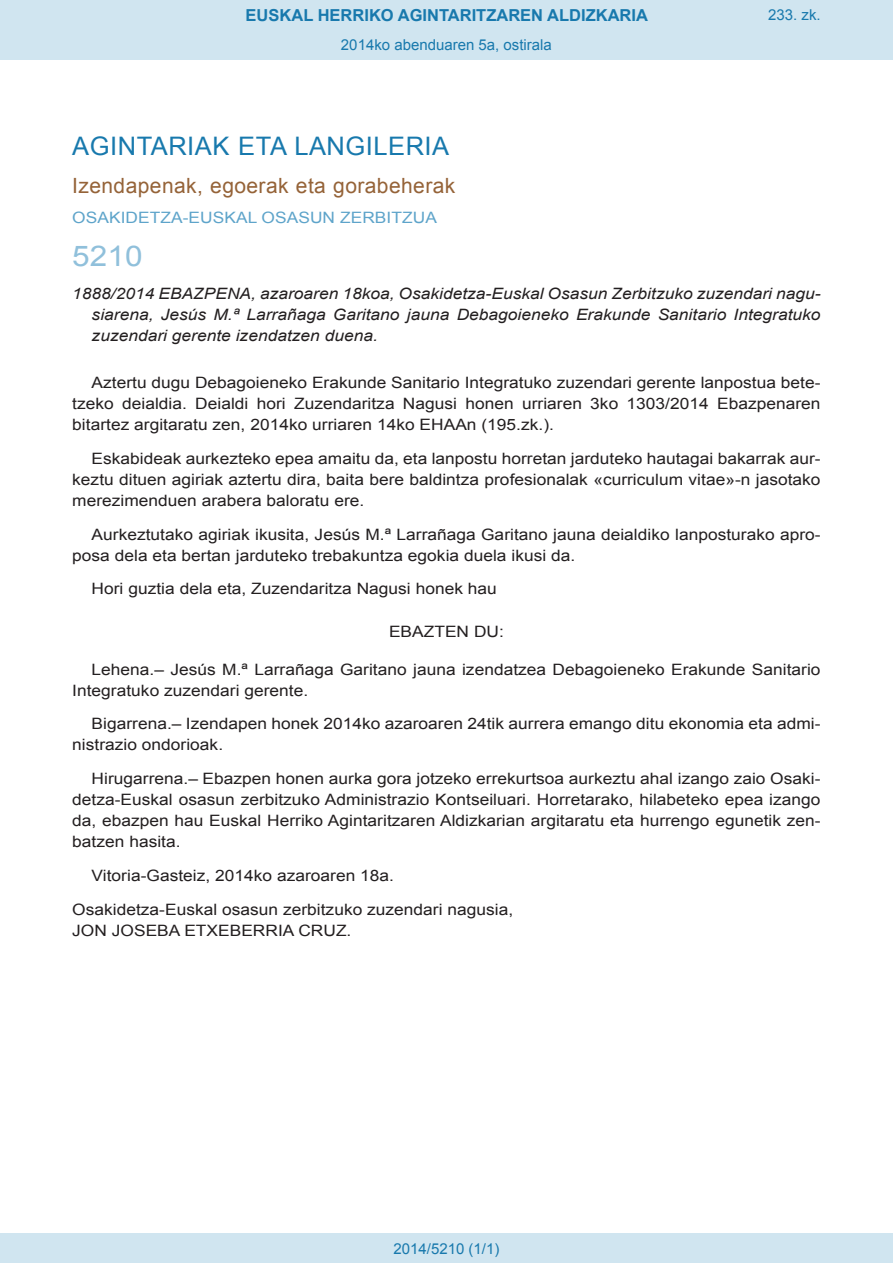
<style>
.page{position:relative;width:893px;height:1263px;background:#fff}
.page>*{position:absolute;margin:0;border:0;box-sizing:border-box;transform-origin:0 0}
.BOPVOrden{font:28.5px "Arial";color:#90c0db;scale:1.11 1}
.BOPVSeccion{font:25.5px "Arial";letter-spacing:.02em;color:#1879ad}
.BOPVSubseccion{font:21px "Arial";letter-spacing:.02em;color:#956338}
.t1{font:700 16.5px "Arial";color:#1879ad}
.BOPVDetalle{font:15.6px/21px "Arial";color:#231f20;text-align:justify;scale:1.11 1}
.BOPVTitulo{font:italic 15.6px/21px "Arial";color:#231f20;text-align:justify;scale:1.11 1}
.BOPVFirmaPuesto{font:15.6px "Arial";color:#231f20;scale:1.11 1}
.BOPVFirmaLugFec{font:15.6px "Arial";color:#231f20;scale:1.11 1}
.BOPVOrganismo{font:15.6px "Arial";letter-spacing:.005em;color:#5ea4ca;scale:1.11 1}
.BOPVFirmaNombre{font:15.6px "Arial";color:#231f20;scale:1.11 1}
.BOPVClave{font:15.6px "Arial";color:#231f20;scale:1.11 1}
.Paginacion_Centro{font:15px "Arial";color:#1879ad}
</style>
<div class="page">
<div style="left:0;top:0;width:893px;height:60px;background:#d0e5f0"></div>
<div style="left:0;top:1233px;width:893px;height:30px;background:#d0e5f0"></div>
<p class="t1" style="left:246px;top:4px;width:404px">EUSKAL HERRIKO AGINTARITZAREN ALDIZKARIA</p>
<p class="Paginacion_Centro" style="left:341px;top:35px;width:212px">2014ko abenduaren 5a, ostirala</p>
<p class="Paginacion_Centro" style="left:768px;top:5px;width:54px">233. zk.</p>
<p class="BOPVSeccion" style="left:72px;top:129px;width:378px">AGINTARIAK ETA LANGILERIA</p>
<p class="BOPVSubseccion" style="left:72px;top:171px;width:385px">Izendapenak, egoerak eta gorabeherak</p>
<p class="BOPVOrganismo" style="left:72px;top:207px;width:330px">OSAKIDETZA-EUSKAL OSASUN ZERBITZUA</p>
<p class="BOPVOrden" style="left:72px;top:237px;width:65px">5210</p>
<p class="BOPVTitulo" style="left:92px;top:284px;width:658px;text-indent:-19px">1888/2014 EBAZPENA, azaroaren 18koa, Osakidetza-Euskal Osasun Zerbitzuko zuzendari nagu&shy;siarena, Jesús M.ª Larrañaga Garitano jauna Debagoieneko Erakunde Sanitario Integratuko zuzendari gerente izendatzen duena.</p>
<p class="BOPVDetalle" style="left:72px;top:372px;width:676px;text-indent:19px">Aztertu dugu Debagoieneko Erakunde Sanitario Integratuko zuzendari gerente lanpostua bete&shy;tzeko deialdia. Deialdi hori Zuzendaritza Nagusi honen urriaren 3ko 1303/2014 Ebazpenaren bitartez argitaratu zen, 2014ko urriaren 14ko EHAAn (195.zk.).</p>
<p class="BOPVDetalle" style="left:72px;top:448px;width:676px;text-indent:19px">Eskabideak aurkezteko epea amaitu da, eta lanpostu horretan jarduteko hautagai bakarrak aur&shy;keztu dituen agiriak aztertu dira, baita bere baldintza profesionalak «curriculum vitae»-n jasotako merezimenduen arabera baloratu ere.</p>
<p class="BOPVDetalle" style="left:72px;top:524px;width:676px;text-indent:19px">Aurkeztutako agiriak ikusita, Jesús M.ª Larrañaga Garitano jauna deialdiko lanposturako apro&shy;posa dela eta bertan jarduteko trebakuntza egokia duela ikusi da.</p>
<p class="BOPVDetalle" style="left:92px;top:578px;width:367px">Hori guztia dela eta, Zuzendaritza Nagusi honek hau</p>
<p class="BOPVClave" style="left:389px;top:621px;width:105px">EBAZTEN DU:</p>
<p class="BOPVDetalle" style="left:72px;top:659px;width:676px;text-indent:19px">Lehena.– Jesús M.ª Larrañaga Garitano jauna izendatzea Debagoieneko Erakunde Sanitario<br>Integratuko zuzendari gerente.</p>
<p class="BOPVDetalle" style="left:72px;top:713px;width:676px;text-indent:19px">Bigarrena.– Izendapen honek 2014ko azaroaren 24tik aurrera emango ditu ekonomia eta admi&shy;nistrazio ondorioak.</p>
<p class="BOPVDetalle" style="left:72px;top:768px;width:676px;text-indent:19px">Hirugarrena.– Ebazpen honen aurka gora jotzeko errekurtsoa aurkeztu ahal izango zaio Osaki&shy;detza-Euskal osasun zerbitzuko Administrazio Kontseiluari. Horretarako, hilabeteko epea izango da, ebazpen hau Euskal Herriko Agintaritzaren Aldizkarian argitaratu eta hurrengo egunetik zen&shy;batzen hasita.</p>
<p class="BOPVFirmaLugFec" style="left:92px;top:865px;width:274px">Vitoria-Gasteiz, 2014ko azaroaren 18a.</p>
<p class="BOPVFirmaPuesto" style="left:72px;top:899px;width:399px">Osakidetza-Euskal osasun zerbitzuko zuzendari nagusia,</p>
<p class="BOPVFirmaNombre" style="left:72px;top:920px;width:253px">JON JOSEBA ETXEBERRIA CRUZ.</p>
<p class="Paginacion_Centro" style="left:393px;top:1238px;width:107px">2014/5210 (1/1)</p>
</div>
